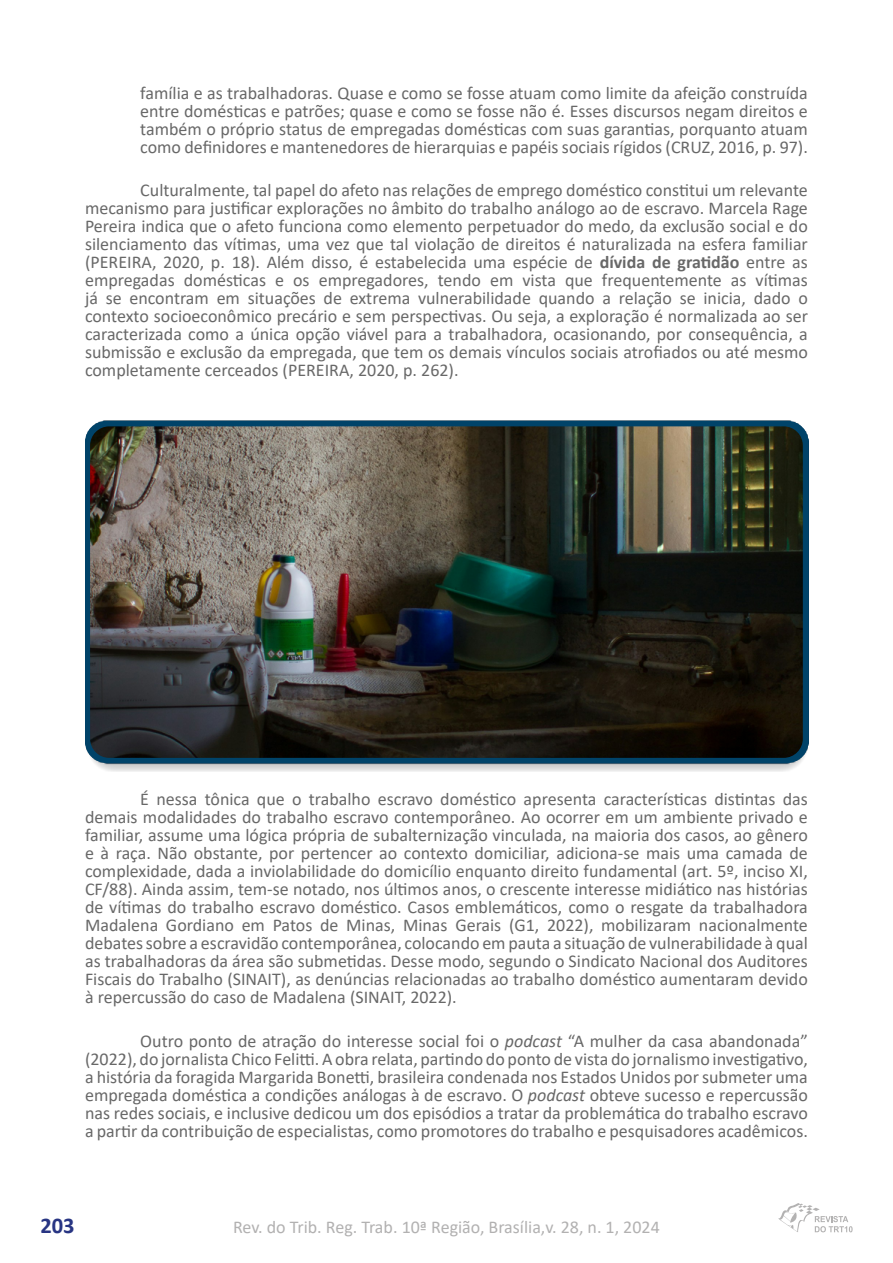
<style>
.page{position:relative;width:893px;height:1263px;background:#fff}
.page>*{position:absolute;margin:0;border:0;box-sizing:border-box;transform-origin:0 0}
.t1{font:700 22.5px "Calibri";color:#283583}
.t2{font:18px/18px "Calibri";color:#686868;text-align:justify}
.t3{font:18px "Calibri";color:#b2b1b1}
.s1{font-weight:700}
.s2{font-style:italic}
</style>
<div class="page">
<svg style="left:778px;top:1203px;width:75px;height:30px"></svg>
<img style="left:86px;top:420px;width:722px;height:351px">
<div style="left:85px;top:421px;width:724px;height:342px;background:#004369;border-radius:21px"></div>
<img style="left:90px;top:426px;width:713px;height:332px">
<p class="t2" style="left:140px;top:83px;width:669px">família e as trabalhadoras. Quase e como se fosse atuam como limite da afeição construída entre domésticas e patrões; quase e como se fosse não é. Esses discursos negam direitos e também o próprio status de empregadas domésticas com suas garantias, porquanto atuam como definidores e mantenedores de hierarquias e papéis sociais rígidos (CRUZ, 2016, p. 97).</p>
<p class="t2" style="left:85px;top:181px;width:724px;text-indent:55px">Culturalmente, tal papel do afeto nas relações de emprego doméstico constitui um relevante mecanismo para justificar explorações no âmbito do trabalho análogo ao de escravo. Marcela Rage Pereira indica que o afeto funciona como elemento perpetuador do medo, da exclusão social e do silenciamento das vítimas, uma vez que tal violação de direitos é naturalizada na esfera familiar (PEREIRA, 2020, p. 18). Além disso, é estabelecida uma espécie de <span class="s1">dívida de gratidão</span> entre as empregadas domésticas e os empregadores, tendo em vista que frequentemente as vítimas já se encontram em situações de extrema vulnerabilidade quando a relação se inicia, dado o contexto socioeconômico precário e sem perspectivas. Ou seja, a exploração é normalizada ao ser caracterizada como a única opção viável para a trabalhadora, ocasionando, por consequência, a submissão e exclusão da empregada, que tem os demais vínculos sociais atrofiados ou até mesmo completamente cerceados (PEREIRA, 2020, p. 262).</p>
<p class="t2" style="left:85px;top:790px;width:724px;text-indent:55px">É nessa tônica que o trabalho escravo doméstico apresenta características distintas das demais modalidades do trabalho escravo contemporâneo. Ao ocorrer em um ambiente privado e familiar, assume uma lógica própria de subalternização vinculada, na maioria dos casos, ao gênero e à raça. Não obstante, por pertencer ao contexto domiciliar, adiciona-se mais uma camada de complexidade, dada a inviolabilidade do domicílio enquanto direito fundamental (art. 5º, inciso XI, CF/88). Ainda assim, tem-se notado, nos últimos anos, o crescente interesse midiático nas histórias de vítimas do trabalho escravo doméstico. Casos emblemáticos, como o resgate da trabalhadora Madalena Gordiano em Patos de Minas, Minas Gerais (G1, 2022), mobilizaram nacionalmente debates sobre a escravidão contemporânea, colocando em pauta a situação de vulnerabilidade à qual as trabalhadoras da área são submetidas. Desse modo, segundo o Sindicato Nacional dos Auditores Fiscais do Trabalho (SINAIT), as denúncias relacionadas ao trabalho doméstico aumentaram devido à repercussão do caso de Madalena (SINAIT, 2022).</p>
<p class="t2" style="left:85px;top:1031px;width:724px;text-indent:55px">Outro ponto de atração do interesse social foi o <span class="s2">podcast</span> “A mulher da casa abandonada” (2022), do jornalista Chico Felitti. A obra relata, partindo do ponto de vista do jornalismo investigativo, a história da foragida Margarida Bonetti, brasileira condenada nos Estados Unidos por submeter uma empregada doméstica a condições análogas à de escravo. O <span class="s2">podcast</span> obteve sucesso e repercussão nas redes sociais, e inclusive dedicou um dos episódios a tratar da problemática do trabalho escravo a partir da contribuição de especialistas, como promotores do trabalho e pesquisadores acadêmicos.</p>
<p class="t1" style="left:40px;top:1210px;width:36px">203</p>
<p class="t3" style="left:233px;top:1214px;width:428px">Rev. do Trib. Reg. Trab. 10ª Região, Brasília,v. 28, n. 1, 2024</p>
</div>
